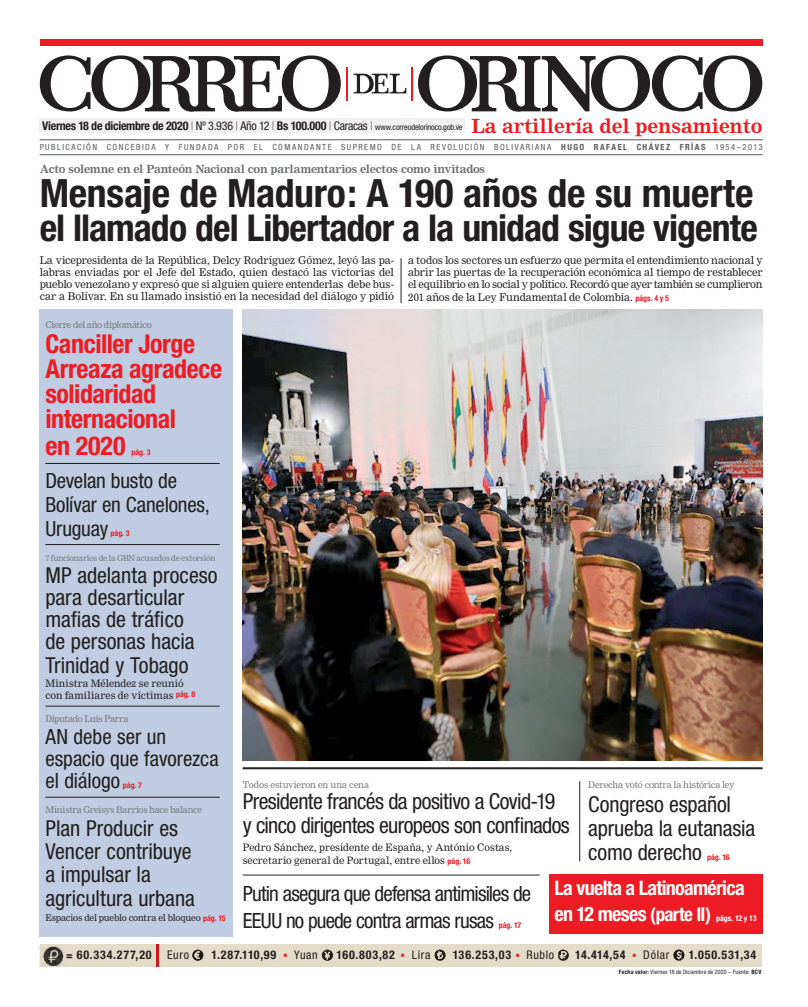
<style>
.page{position:relative;width:808px;height:1007px;background:#fff}
.page>*{position:absolute;margin:0;border:0;box-sizing:border-box;transform-origin:0 0}
.t1{font:700 condensed 39px "Helvetica Neue";letter-spacing:-.01em;color:#231f20}
.t2{font:700 condensed 37px "Helvetica Neue";letter-spacing:-.025em;color:#231f20}
.t3{font:700 condensed 26px/25.5px "Helvetica Neue";letter-spacing:-.015em;color:#ed1c24}
.t4{font:condensed 22px/22px "Helvetica Neue";letter-spacing:-.005em;color:#231f20}
.t5{font:condensed 22px/24px "Helvetica Neue";letter-spacing:-.03em;color:#231f20}
.t6{font:condensed 21px/24px "Helvetica Neue";letter-spacing:-.015em;color:#231f20}
.t7{font:condensed 21px/27px "Helvetica Neue";letter-spacing:-.04em;color:#231f20}
.t8{font:700 condensed 20px/26px "Helvetica Neue";letter-spacing:-.03em;color:#fff}
.t9{font:700 19.1px "Nimrod MT Std";letter-spacing:-.005em;color:#ed1c24}
.t10{font:700 condensed 12px "Helvetica Neue";letter-spacing:-.025em;color:#231f20}
.t11{font:700 condensed 12px "Helvetica Neue";letter-spacing:.01em;color:#231f20}
.t12{font:condensed 12px "Helvetica Neue";letter-spacing:.05em;color:#231f20}
.t13{font:700 condensed 12px "Helvetica Neue";letter-spacing:.075em;color:#231f20}
.t14{font:700 11px "Nimrod MT Std";letter-spacing:-.03em;color:#6d6e70}
.t15{font:10.5px/12px "Nimrod MT Std";letter-spacing:-.02em;color:#231f20;text-align:justify}
.t16{font:10px/12.2px "Nimrod MT Std";letter-spacing:.005em;color:#231f20}
.t17{font:9px "Nimrod MT Std";letter-spacing:-.025em;color:#77787b}
.t18{font:9px "Nimrod MT Std";letter-spacing:-.02em;color:#231f20}
.t19{font:condensed 8.5px "Helvetica Neue";letter-spacing:.17em;color:#58595b}
.t20{font:8px "Nimrod MT Std";letter-spacing:-.035em;color:#77787b}
.t21{font:700 condensed 8px "Helvetica Neue";letter-spacing:-.005em;color:#ed1c24}
.t22{font:700 condensed 8px "Helvetica Neue";letter-spacing:-.01em;color:#fff}
.t23{font:condensed 6px "Helvetica Neue";letter-spacing:.015em;color:#231f20}
.s1{font-weight:100}
.s2{font-weight:400}
.s3{font-weight:400;font-size:8.2px}
.s4{font-weight:700}
.s5{font-family:"Helvetica Neue";font-weight:700;font-stretch:condensed;font-size:8px;color:#ed1c24}
.s6{font-size:19px}
.s7{font-size:11px}
</style>
<div class="page">
<div style="left:40px;top:119px;width:425px;height:14px;background:#f1f1f2"></div>
<div style="left:40px;top:40px;width:722px;height:6px;background:#ed1c24"></div>
<svg style="left:418px;top:55px;width:344px;height:57px"></svg>
<svg style="left:40px;top:55px;width:301px;height:57px"></svg>
<svg style="left:353px;top:73px;width:53px;height:21px"></svg>
<hr style="left:347px;top:67px;width:1px;height:34px;background:#ed1c24">
<hr style="left:411px;top:67px;width:2px;height:34px;background:#ed1c24">
<hr style="left:40px;top:154px;width:723px;height:1px;background:#58595b">
<hr style="left:40px;top:139px;width:723px;height:1px;background:#58595b">
<div style="left:40px;top:309px;width:193px;height:627px;background:#bfcce1"></div>
<hr style="left:45px;top:463px;width:175px;height:1px;background:#231f20">
<hr style="left:45px;top:544px;width:175px;height:1px;background:#231f20">
<hr style="left:45px;top:705px;width:175px;height:1px;background:#231f20">
<hr style="left:45px;top:796px;width:175px;height:1px;background:#231f20">
<div style="left:40px;top:944px;width:722px;height:23px;background:#e2dcc8"></div>
<hr style="left:157px;top:944px;width:2px;height:23px;background:#ce171e">
<img style="left:39px;top:945px;width:25px;height:21px">
<svg style="left:192px;top:949px;width:11px;height:11px"></svg>
<svg style="left:322px;top:949px;width:11px;height:11px"></svg>
<svg style="left:434px;top:949px;width:12px;height:11px"></svg>
<svg style="left:558px;top:949px;width:11px;height:11px"></svg>
<svg style="left:673px;top:949px;width:11px;height:11px"></svg>
<hr style="left:401px;top:258px;width:1px;height:45px;background:#231f20">
<hr style="left:243px;top:767px;width:520px;height:2px;background:#231f20">
<hr style="left:579px;top:781px;width:1px;height:80px;background:#231f20">
<div style="left:549px;top:873px;width:214px;height:60px;background:#ed1c24"></div>
<hr style="left:243px;top:874px;width:297px;height:1px;background:#231f20">
<img style="left:243px;top:309px;width:520px;height:451px">
<p class="t10" style="left:42px;top:122px;width:422px">Viernes 18 de diciembre de 2020 <span class="s1">|</span> <span class="s2">Nº 3.936</span> <span class="s1">|</span> <span class="s2">Año 12</span> <span class="s1">|</span> Bs 100.000 <span class="s1">|</span> <span class="s2">Caracas</span> <span class="s1">|</span> <span class="s3">www.correodelorinoco.gob.ve</span></p>
<h3 class="t9" style="left:471px;top:117px;width:293px">La artillería del pensamiento</h3>
<p class="t19" style="left:40px;top:144px;width:724px">PUBLICACIÓN CONCEBIDA Y FUNDADA POR EL COMANDANTE SUPREMO DE LA REVOLUCIÓN BOLIVARIANA <span class="s4">HUGO RAFAEL CHÁVEZ FRÍAS</span> 1954–2013</p>
<p class="t14" style="left:40px;top:164px;width:447px">Acto solemne en el Panteón Nacional con parlamentarios electos como invitados</p>
<h1 class="t1" style="left:40px;top:179px;width:715px">Mensaje de Maduro: A 190 años de su muerte</h1>
<h2 class="t2" style="left:40px;top:215px;width:720px">el llamado del Libertador a la unidad sigue vigente</h2>
<p class="t15" style="left:40px;top:255px;width:356px">La vicepresidenta de la República, Delcy Rodríguez Gómez, leyó las pa&shy;labras enviadas por el Jefe del Estado, quien destacó las victorias del pueblo venezolano y expresó que si alguien quiere entenderlas debe bus&shy;car a Bolívar. En su llamado insistió en la necesidad del diálogo y pidió</p>
<p class="t15" style="left:408px;top:255px;width:356px">a todos los sectores un esfuerzo que permita el entendimiento nacional y abrir las puertas de la recuperación económica al tiempo de restablecer el equilibrio en lo social y político. Recordó que ayer también se cumplieron 201 años de la Ley Fundamental de Colombia. <span class="s5">págs. 4 y 5</span></p>
<p class="t17" style="left:45px;top:320px;width:108px">Cierre del año diplomático</p>
<h3 class="t3" style="left:45px;top:333px;width:178px">Canciller Jorge<br>Arreaza agradece solidaridad internacional<br>en 2020</h3>
<p class="t21" style="left:131px;top:449px;width:21px">pág. 3</p>
<h3 class="t6" style="left:45px;top:470px;width:166px">Develan busto de<br>Bolívar en Canelones,<br>Uruguay</h3>
<p class="t21" style="left:111px;top:530px;width:21px">pág. 3</p>
<p class="t20" style="left:45px;top:554px;width:172px">7 funcionarios de la GBN acusados de extorsión</p>
<h3 class="t4" style="left:45px;top:566px;width:174px">MP adelanta proceso para desarticular mafias de tráfico<br>de personas hacia</h3>
<h3 class="t4" style="left:45px;top:656px;width:145px">Trinidad y Tobago</h3>
<p class="t16" style="left:45px;top:678px;width:151px">Ministra Mélendez se reunió con familiares de víctimas <sup>pág.</sup> <sup>8</sup></p>
<p class="t17" style="left:45px;top:714px;width:85px">Diputado Luis Parra</p>
<h3 class="t6" style="left:45px;top:728px;width:175px;line-height:22px">AN debe ser un espacio que favorezca el diálogo</h3>
<p class="t21" style="left:123px;top:782px;width:21px">pág. 7</p>
<p class="t17" style="left:45px;top:805px;width:158px">Ministra Greisys Barrios hace balance</p>
<h3 class="t4" style="left:45px;top:819px;width:151px;line-height:23.3px">Plan Producir es<br>Vencer contribuye a impulsar la agricultura urbana</h3>
<p class="t18" style="left:45px;top:913px;width:182px">Espacios del pueblo contra el bloqueo <span class="s5">pág. 15</span></p>
<p class="t17" style="left:588px;top:780px;width:148px">Derecha votó contra la histórica ley</p>
<h3 class="t4" style="left:588px;top:794px;width:168px;line-height:24px">Congreso español aprueba la eutanasia como derecho</h3>
<p class="t17" style="left:243px;top:780px;width:128px">Todos estuvieron en una cena</p>
<h3 class="t5" style="left:243px;top:791px;width:329px">Presidente francés da positivo a Covid-19 y cinco dirigentes europeos son confinados</h3>
<p class="t16" style="left:243px;top:841px;width:271px;line-height:13px">Pedro Sánchez, presidente de España, y António Costas, secretario general de Portugal, entre ellos <span class="s5">pág. 16</span></p>
<h3 class="t7" style="left:243px;top:882px;width:290px">Putin asegura que defensa antimisiles de<br>EEUU no puede contra armas rusas</h3>
<p class="t21" style="left:707px;top:853px;width:24px">pág. 16</p>
<h3 class="t8" style="left:554px;top:877px;width:192px">La vuelta a Latinoamérica en 12 meses <span class="s6">(parte II)</span></h3>
<p class="t22" style="left:716px;top:915px;width:42px">págs. 12 y 13</p>
<p class="t21" style="left:499px;top:922px;width:24px">pág. 17</p>
<p class="t13" style="left:66px;top:950px;width:87px"><span class="s7">=</span> 60.334.277,20</p>
<p class="t12" style="left:167px;top:950px;width:23px">Euro</p>
<p class="t11" style="left:211px;top:950px;width:67px">1.287.110,99</p>
<p class="t12" style="left:294px;top:950px;width:25px">Yuan</p>
<p class="t11" style="left:337px;top:950px;width:60px">160.803,82</p>
<p class="t12" style="left:412px;top:950px;width:20px">Lira</p>
<p class="t11" style="left:453px;top:950px;width:60px">136.253,03</p>
<p class="t12" style="left:526px;top:950px;width:29px">Rublo</p>
<p class="t11" style="left:575px;top:950px;width:52px">14.414,54</p>
<p class="t12" style="left:643px;top:950px;width:27px">Dólar</p>
<p class="t11" style="left:689px;top:950px;width:69px">1.050.531,34</p>
<p class="t23" style="left:619px;top:969px;width:144px"><span class="s4">Fecha valor:</span> Viernes 18 de Diciembre de 2020 – Fuente: <span class="s4">BCV</span></p>
</div>
